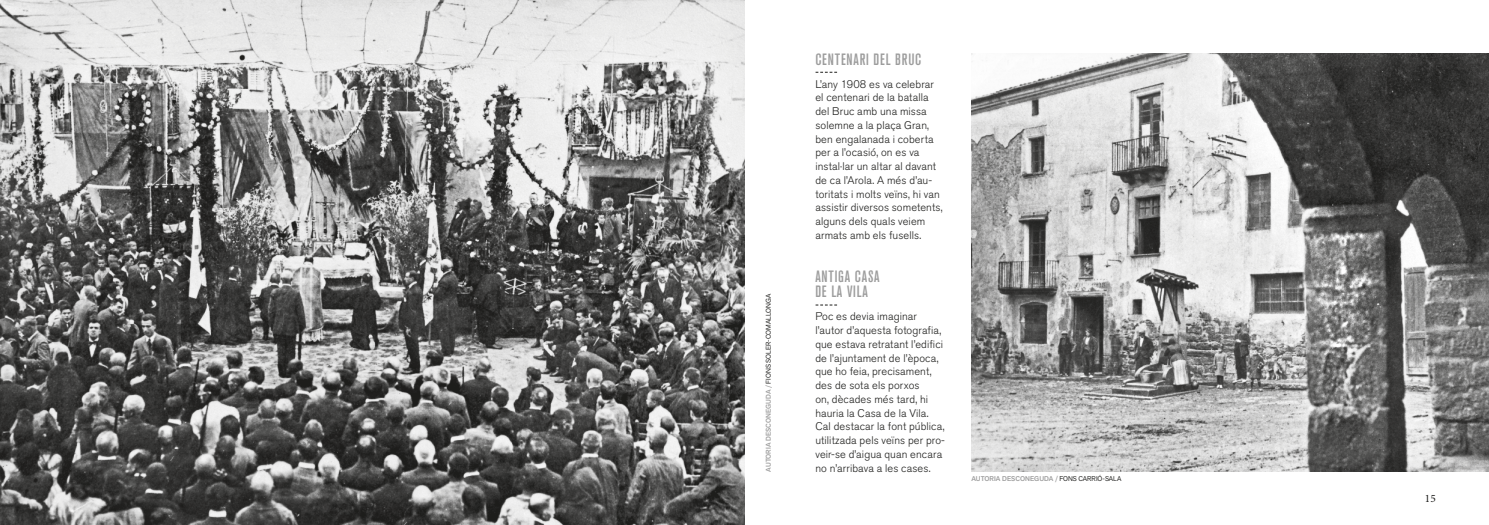
<style>
.page{position:relative;width:1489px;height:525px;background:#fff}
.page>*{position:absolute;margin:0;border:0;box-sizing:border-box;transform-origin:0 0}
.t1{font:500 condensed 16.25px/15px "Akzidenz Grotesk BQ";letter-spacing:.05em;color:#9d9d9d}
.t2{font:11.25px "Minion Pro";color:#1d1d1b}
.t3{font:300 11px/13.8px "Akzidenz Grotesk BQ";letter-spacing:.01em;color:#1d1d1b}
.t4{font:6.88px "Akzid Grtsk Next";color:#1d1d1b}
.t5{font:500 6.88px "Akzid Grtsk Next";letter-spacing:.01em;color:#9d9d9d}
.s1{font-weight:500;color:#9d9d9d}
.s2{font-weight:400;color:#1d1d1b}
</style>
<div class="page">
<svg style="left:815px;top:72px;width:22px;height:1px"></svg>
<svg style="left:815px;top:304px;width:22px;height:1px"></svg>
<img style="left:971px;top:53px;width:517px;height:418px">
<img style="left:0;top:0;width:744px;height:524px">
<p class="t4" style="left:764px;top:471px;width:179px;rotate:-90deg"><span class="s1">AUTORIA DESCONEGUDA /</span> FIONS SOLER-COMALLONGA</p>
<h1 class="t1" style="left:815px;top:51px;width:107px">CENTENARI DEL BRUC</h1>
<p class="t3" style="left:815px;top:77px;width:129px">L’any 1908 es va celebrar el centenari de la batalla del Bruc amb una missa solemne a la plaça Gran, ben engalanada i coberta per a l’ocasió, on es va instal·lar un altar al davant de ca l’Arola. A més d’au&shy;toritats i molts veïns, hi van assistir diversos sometents, alguns dels quals veiem armats amb els fusells.</p>
<h1 class="t1" style="left:815px;top:269px;width:66px">ANTIGA CASA<br>DE LA VILA</h1>
<p class="t3" style="left:815px;top:310px;width:131px">Poc es devia imaginar l’autor d’aquesta fotografia, que estava retratant l’edifici de l’ajuntament de l’època, que ho feia, precisament, des de sota els porxos<br>on, dècades més tard, hi hauria la Casa de la Vila.<br>Cal destacar la font pública, utilitzada pels veïns per pro&shy;veir-se d’aigua quan encara no n’arribava a les cases.</p>
<p class="t5" style="left:971px;top:473px;width:151px">AUTORIA DESCONEGUDA / <span class="s2">FONS CARRIÓ-SALA</span></p>
<p class="t2" style="left:1424px;top:491px;width:12px">15</p>
</div>
